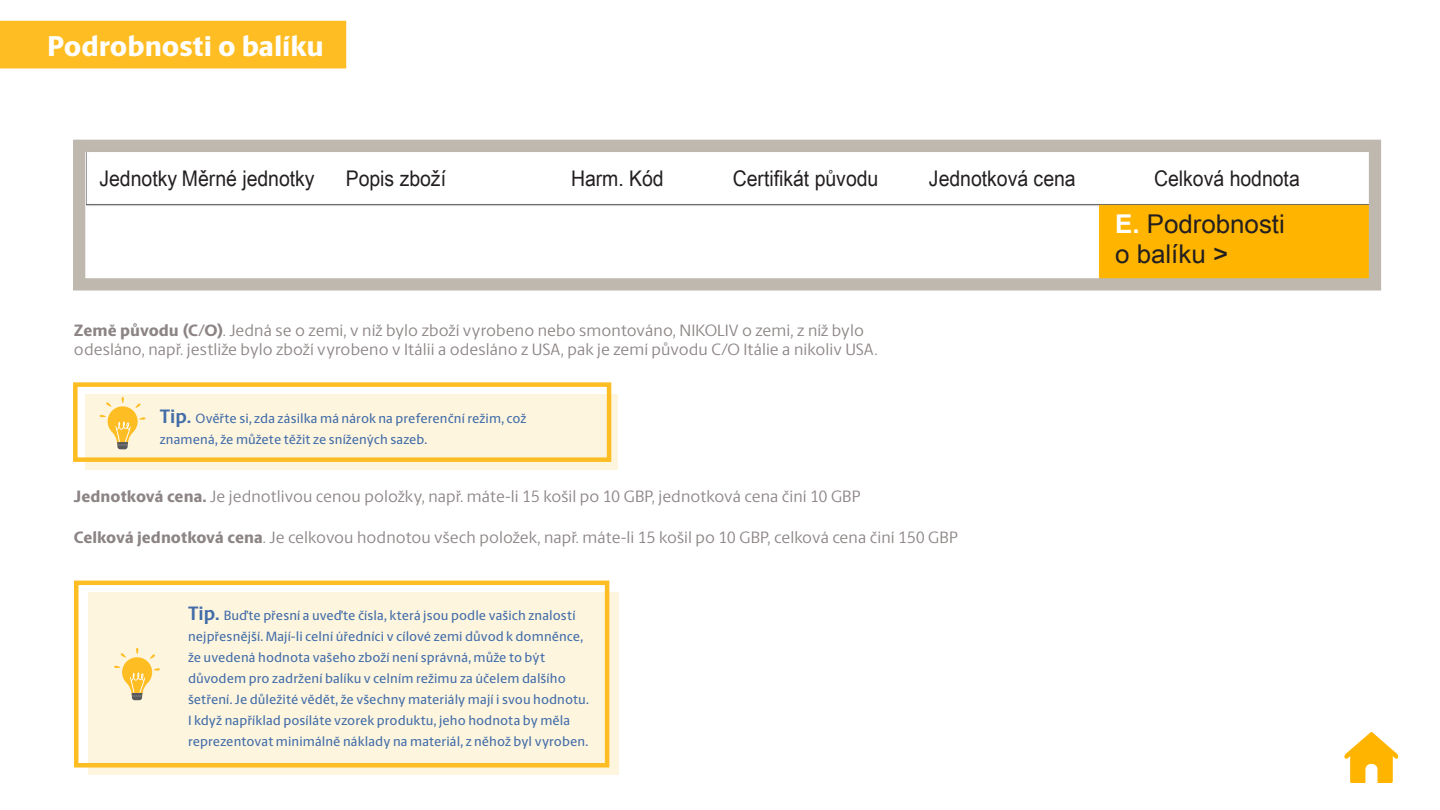
<style>
.page{position:relative;width:1440px;height:810px;background:#fff}
.page>*{position:absolute;margin:0;border:0;box-sizing:border-box;transform-origin:0 0}
.t1{font:800 28.8px "UPS Berlingske Sans";letter-spacing:-.005em;color:#fff}
.Nav_Volume_Header{font:25.8px/30.2px "Arial Unicode MS";color:#231f20}
.Nav_Volume_Header-2{font:21.6px "Arial Unicode MS";color:#231f20;scale:.9 1}
.Large_Header{font:16.5px/19.8px "UPS Berlingske Sans";letter-spacing:.005em;color:#8d8585}
.Large_Header-2{font:500 13.5px/21px "UPS Berlingske Sans";letter-spacing:.005em;color:#426da9}
.s1{font-weight:800}
.s2{font-weight:700;font-size:19.5px}
.s3{font-weight:700;color:#fff}
</style>
<div class="page">
<div style="left:73px;top:382px;width:538px;height:80px;border:4px solid #febd23"></div>
<svg style="left:86px;top:394px;width:532px;height:75px;background:#fdf1d0"></svg>
<svg style="left:100px;top:397px;width:45px;height:52px;background:#f9de9d"></svg>
<div style="left:74px;top:581px;width:535px;height:187px;border:4px solid #febd23"></div>
<div style="left:88px;top:592px;width:530px;height:182px;background:#fef5de"></div>
<svg style="left:114px;top:648px;width:46px;height:52px"></svg>
<svg style="left:1344px;top:732px;width:55px;height:51px"></svg>
<img style="left:86px;top:153px;width:1282px;height:125px">
<div style="left:73px;top:140px;width:1308px;height:151px;border:12px solid #bfb8af"></div>
<div style="left:1109px;top:215px;width:218px;height:59px;background:#ffb500"></div>
<div style="left:0;top:21px;width:346px;height:47px;background:#febd23"></div>
<div style="left:93px;top:154px;width:1263px;height:43px;background:#fff"></div>
<p class="t1" style="left:47px;top:24px;width:278px">Podrobnosti o balíku</p>
<p class="Nav_Volume_Header-2" style="left:99px;top:163px;width:241px">Jednotky Měrné jednotky</p>
<p class="Nav_Volume_Header-2" style="left:346px;top:163px;width:113px">Popis zboží</p>
<p class="Nav_Volume_Header-2" style="left:571px;top:163px;width:105px">Harm. Kód</p>
<p class="Nav_Volume_Header-2" style="left:733px;top:163px;width:163px">Certifikát původu</p>
<p class="Nav_Volume_Header-2" style="left:929px;top:163px;width:165px">Jednotková cena</p>
<p class="Nav_Volume_Header-2" style="left:1154px;top:163px;width:163px">Celková hodnota</p>
<p class="Large_Header" style="left:74px;top:319px;width:805px"><span class="s1">Země původu (C/O)</span>. Jedná se o zemi, v níž bylo zboží vyrobeno nebo smontováno, NIKOLIV o zemi, z níž bylo odesláno, např. jestliže bylo zboží vyrobeno v Itálii a odesláno z USA, pak je zemí původu C/O Itálie a nikoliv USA.</p>
<p class="Large_Header-2" style="left:160px;top:407px;width:368px"><span class="s2">Tip.</span> Ověřte si, zda zásilka má nárok na preferenční režim, což znamená, že můžete těžit ze snížených sazeb.</p>
<p class="Large_Header" style="left:74px;top:486px;width:788px"><span class="s1">Jednotková cena.</span> Je jednotlivou cenou položky, např. máte-li 15 košil po 10 GBP, jednotková cena činí 10 GBP</p>
<p class="Large_Header" style="left:74px;top:527px;width:885px"><span class="s1">Celková jednotková cena</span>. Je celkovou hodnotou všech položek, např. máte-li 15 košil po 10 GBP, celková cena činí 150 GBP</p>
<p class="Large_Header-2" style="left:188px;top:604px;width:402px"><span class="s2">Tip.</span> Buďte přesní a uveďte čísla, která jsou podle vašich znalostí nejpřesnější. Mají-li celní úředníci v cílové zemi důvod k domněnce, že uvedená hodnota vašeho zboží není správná, může to být důvodem pro zadržení balíku v celním režimu za účelem dalšího šetření. Je důležité vědět, že všechny materiály mají i svou hodnotu.<br>I když například posíláte vzorek produktu, jeho hodnota by měla reprezentovat minimálně náklady na materiál, z něhož byl vyroben.</p>
<p class="Nav_Volume_Header" style="left:1115px;top:209px;width:171px"><span class="s3">E.</span> Podrobnosti o balíku &gt;</p>
</div>
